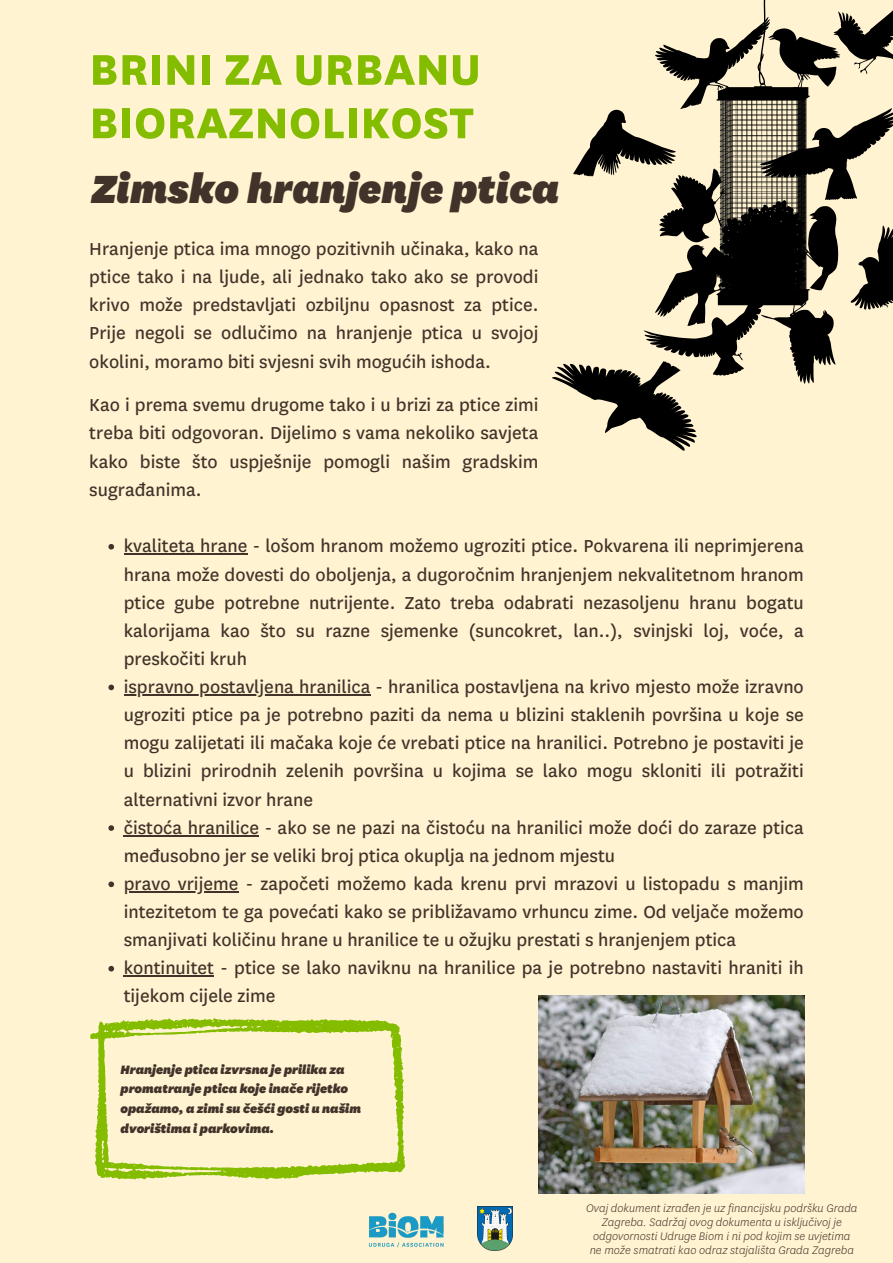
<style>
.page{position:relative;width:893px;height:1263px;background:#fff3d1}
.page>*{position:absolute;margin:0;border:0;box-sizing:border-box;transform-origin:0 0}
.t1{font:800 50.25px/53.4px "National";color:#84bd00}
.t2{font:italic 900 45.97px "National";color:#41332a}
.t3{font:20.25px/28.1px "National";color:#41332a;text-align:justify}
.t4{font:italic 900 14.25px/19.6px "National";color:#41332a}
.t5{font:italic 300 12.75px/14.1px "National";color:#41332a;text-align:center}
</style>
<div class="page">
<svg style="left:90px;top:1018px;width:315px;height:162px"></svg>
<img style="left:369px;top:1212px;width:75px;height:36px">
<img style="left:478px;top:1207px;width:34px;height:43px">
<svg style="left:552px;top:0;width:341px;height:451px"></svg>
<img style="left:538px;top:995px;width:266px;height:198px">
<svg style="left:108px;top:544px;width:6px;height:6px"></svg>
<hr style="left:124px;top:553px;width:123px;height:2px;background:#41332a">
<svg style="left:108px;top:685px;width:6px;height:5px"></svg>
<hr style="left:124px;top:694px;width:246px;height:2px;background:#41332a">
<svg style="left:108px;top:825px;width:6px;height:6px"></svg>
<hr style="left:124px;top:835px;width:135px;height:1px;background:#41332a">
<svg style="left:108px;top:881px;width:6px;height:6px"></svg>
<hr style="left:124px;top:891px;width:114px;height:2px;background:#41332a">
<svg style="left:108px;top:966px;width:6px;height:5px"></svg>
<hr style="left:124px;top:975px;width:90px;height:2px;background:#41332a">
<p class="t1" style="left:89px;top:43px;width:393px">BRINI ZA URBANU<br>BIORAZNOLIKOST</p>
<p class="t2" style="left:91px;top:161px;width:470px">Zimsko hranjenje ptica</p>
<p class="t3" style="left:89px;top:235px;width:451px">Hranjenje ptica ima mnogo pozitivnih učinaka, kako na ptice tako i na ljude, ali jednako tako ako se provodi krivo može predstavljati ozbiljnu opasnost za ptice.<br>Prije negoli se odlučimo na hranjenje ptica u svojoj okolini, moramo biti svjesni svih mogućih ishoda.</p>
<h5 class="t3" style="left:89px;top:391px;width:451px">Kao i prema svemu drugome tako i u brizi za ptice zimi treba biti odgovoran. Dijelimo s vama nekoliko savjeta kako biste što uspješnije pomogli našim gradskim sugrađanima.</h5>
<h3 class="t3" style="left:124px;top:532px;width:681px">kvaliteta hrane - lošom hranom možemo ugroziti ptice. Pokvarena ili neprimjerena hrana može dovesti do oboljenja, a dugoročnim hranjenjem nekvalitetnom hranom ptice gube potrebne nutrijente. Zato treba odabrati nezasoljenu hranu bogatu kalorijama kao što su razne sjemenke (suncokret, lan..), svinjski loj, voće, a preskočiti kruh</h3>
<h3 class="t3" style="left:124px;top:673px;width:681px">ispravno postavljena hranilica - hranilica postavljena na krivo mjesto može izravno ugroziti ptice pa je potrebno paziti da nema u blizini staklenih površina u koje se mogu zalijetati ili mačaka koje će vrebati ptice na hranilici. Potrebno je postaviti je u blizini prirodnih zelenih površina u kojima se lako mogu skloniti ili potražiti alternativni izvor hrane</h3>
<p class="t3" style="left:124px;top:814px;width:681px">čistoća hranilice - ako se ne pazi na čistoću na hranilici može doći do zaraze ptica međusobno jer se veliki broj ptica okuplja na jednom mjestu</p>
<p class="t3" style="left:124px;top:870px;width:681px">pravo vrijeme - započeti možemo kada krenu prvi mrazovi u listopadu s manjim intezitetom te ga povećati kako se približavamo vrhuncu zime. Od veljače možemo smanjivati količinu hrane u hranilice te u ožujku prestati s hranjenjem ptica</p>
<p class="t3" style="left:124px;top:954px;width:681px">kontinuitet - ptice se lako naviknu na hranilice pa je potrebno nastaviti hraniti ih tijekom cijele zime</p>
<p class="t4" style="left:120px;top:1059px;width:242px">Hranjenje ptica izvrsna je prilika za promatranje ptica koje inače rijetko opažamo, a zimi su češći gosti u našim dvorištima i parkovima.</p>
<p class="t5" style="left:586px;top:1201px;width:273px">Ovaj dokument izrađen je uz financijsku podršku Grada Zagreba. Sadržaj ovog dokumenta u isključivoj je odgovornosti Udruge Biom i ni pod kojim se uvjetima ne može smatrati kao odraz stajališta Grada Zagreba</p>
</div>
